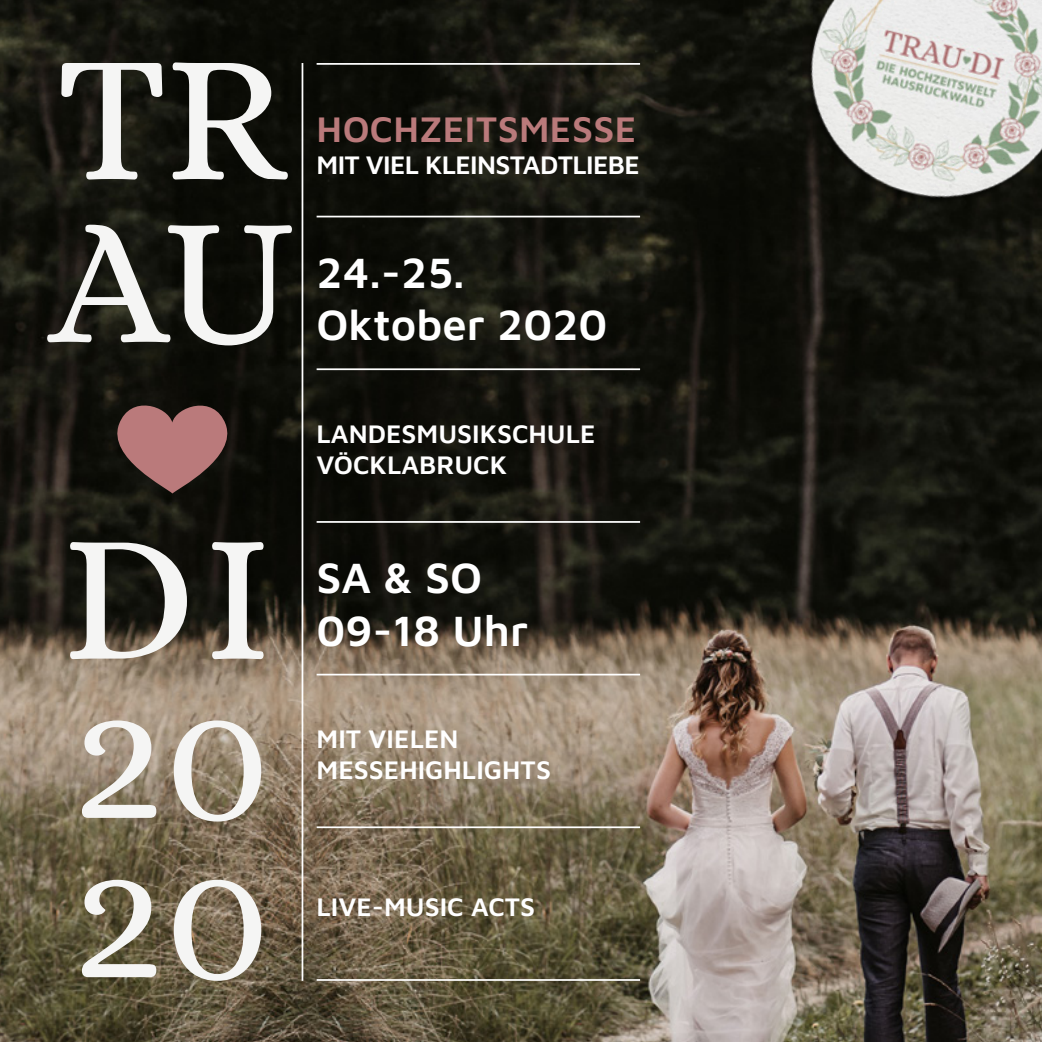
<style>
.page{position:relative;width:1042px;height:1042px;background:#fff}
.page>*{position:absolute;margin:0;border:0;box-sizing:border-box;transform-origin:0 0}
.t1{font:600 43.75px/52.5px "Maven Pro";color:#fff}
.t2{font:600 36.75px "Maven Pro";letter-spacing:.01em;color:#ba7a7b}
.t3{font:600 26.25px/31.5px "Maven Pro";color:#fff}
.t4{font:600 26.25px "Maven Pro";letter-spacing:-.025em;color:#fff}
</style>
<div class="page">
<img style="left:0;top:0;width:1042px;height:1042px">
<hr style="left:302px;top:63px;width:1px;height:918px;background:#fff">
<img style="left:773px;top:0;width:269px;height:241px">
<svg style="left:82px;top:880px;width:179px;height:101px"></svg>
<svg style="left:82px;top:720px;width:179px;height:101px"></svg>
<svg style="left:70px;top:542px;width:194px;height:117px"></svg>
<svg style="left:106px;top:393px;width:132px;height:100px;background:#674643"></svg>
<svg style="left:47px;top:225px;width:245px;height:120px"></svg>
<svg style="left:61px;top:62px;width:227px;height:117px"></svg>
<hr style="left:317px;top:63px;width:323px;height:2px;background:#fff">
<hr style="left:317px;top:216px;width:323px;height:1px;background:#fff">
<hr style="left:317px;top:368px;width:323px;height:2px;background:#fff">
<hr style="left:317px;top:521px;width:323px;height:2px;background:#fff">
<hr style="left:317px;top:674px;width:323px;height:1px;background:#fff">
<hr style="left:317px;top:826px;width:323px;height:2px;background:#fff">
<hr style="left:317px;top:979px;width:323px;height:2px;background:#fff">
<h2 class="t2" style="left:317px;top:104px;width:321px">HOCHZEITSMESSE</h2>
<p class="t4" style="left:317px;top:147px;width:325px">MIT VIEL KLEINSTADTLIEBE</p>
<h1 class="t1" style="left:317px;top:244px;width:292px">24.-25.<br>Oktober 2020</h1>
<p class="t3" style="left:317px;top:416px;width:280px">LANDESMUSIKSCHULE<br>VÖCKLABRUCK</p>
<h1 class="t1" style="left:317px;top:549px;width:213px">SA &amp; SO<br>09-18 Uhr</h1>
<p class="t3" style="left:317px;top:721px;width:236px">MIT VIELEN<br>MESSEHIGHLIGHTS</p>
<p class="t3" style="left:317px;top:890px;width:220px">LIVE-MUSIC ACTS</p>
</div>
